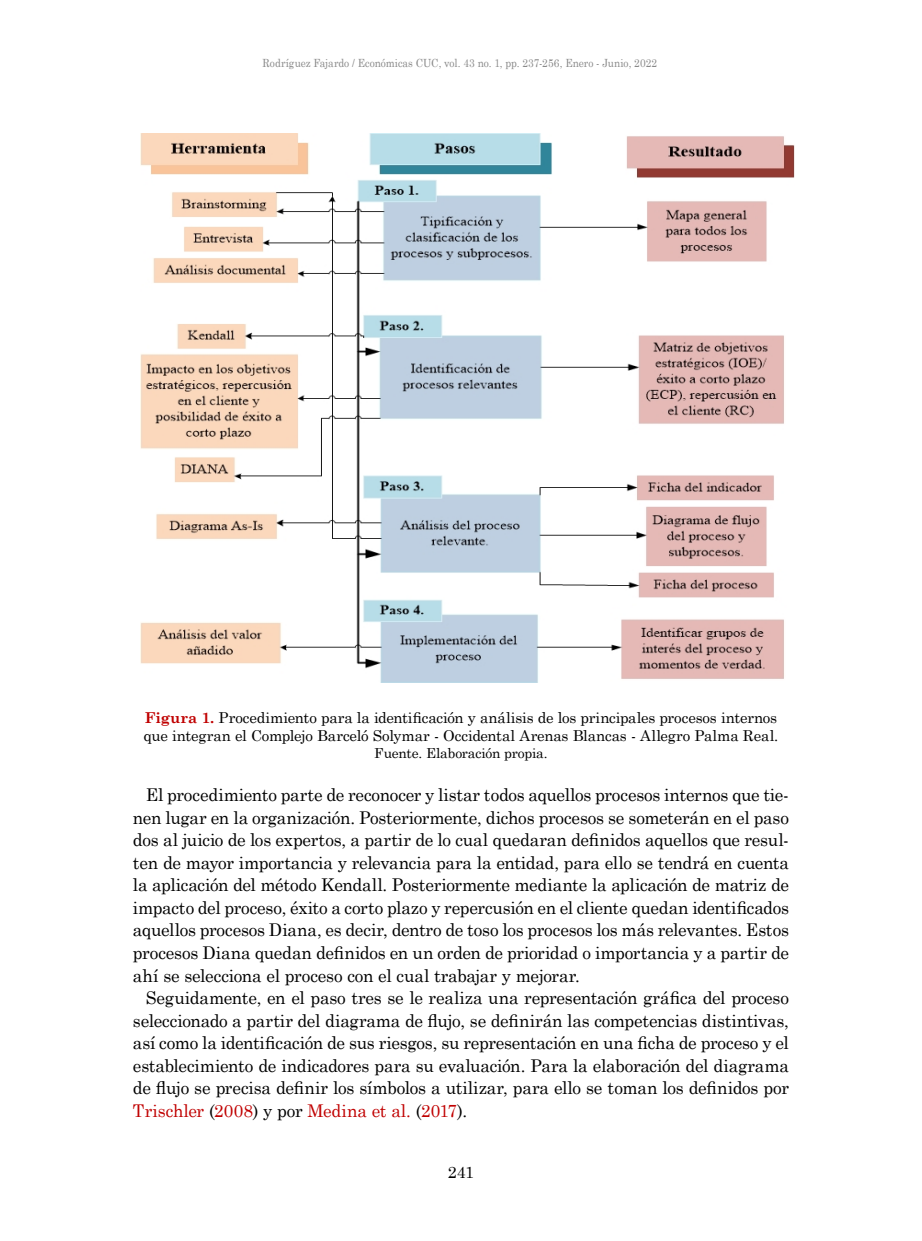
<style>
.page{position:relative;width:922px;height:1241px;background:#fff}
.page>*{position:absolute;margin:0;border:0;box-sizing:border-box;transform-origin:0 0}
.t1{font:17.5px/22.5px "Century Schoolbook";letter-spacing:-.01em;color:#000;text-align:justify}
.t2{font:16.25px "Century Schoolbook";color:#000}
.t3{font:15px/18px "Century Schoolbook";letter-spacing:-.01em;color:#000}
.t4{font:13.75px "Century Schoolbook";letter-spacing:-.015em;color:#000}
.t5{font:11.25px "Century Schoolbook";letter-spacing:.005em;color:#888;scale:.9 1}
.s1{font-weight:700;color:#c00000}
.s2{color:#c00000}
</style>
<div class="page">
<img style="left:140px;top:133px;width:654px;height:549px">
<p class="t5" style="left:262px;top:54px;width:440px">Rodríguez Fajardo / Económicas CUC, vol. 43 no. 1, pp. 237-256, Enero - Junio, 2022</p>
<p class="t3" style="left:143px;top:707px;width:636px"><span class="s1">Figura 1.</span> Procedimiento para la identificación y análisis de los principales procesos internos que integran el Complejo Barceló Solymar - Occidental Arenas Blancas - Allegro Palma Real.</p>
<p class="t4" style="left:374px;top:741px;width:175px">Fuente. Elaboración propia.</p>
<p class="t1" style="left:133px;top:782px;width:657px;text-indent:13px">El procedimiento parte de reconocer y listar todos aquellos procesos internos que tie&shy;nen lugar en la organización. Posteriormente, dichos procesos se someterán en el paso dos al juicio de los expertos, a partir de lo cual quedaran definidos aquellos que resul&shy;ten de mayor importancia y relevancia para la entidad, para ello se tendrá en cuenta la aplicación del método Kendall. Posteriormente mediante la aplicación de matriz de impacto del proceso, éxito a corto plazo y repercusión en el cliente quedan identificados aquellos procesos Diana, es decir, dentro de toso los procesos los más relevantes. Estos procesos Diana quedan definidos en un orden de prioridad o importancia y a partir de ahí se selecciona el proceso con el cual trabajar y mejorar.</p>
<p class="t1" style="left:133px;top:984px;width:657px;text-indent:13px">Seguidamente, en el paso tres se le realiza una representación gráfica del proceso seleccionado a partir del diagrama de flujo, se definirán las competencias distintivas, así como la identificación de sus riesgos, su representación en una ficha de proceso y el establecimiento de indicadores para su evaluación. Para la elaboración del diagrama de flujo se precisa definir los símbolos a utilizar, para ello se toman los definidos por <span class="s2">Trischler</span> (<span class="s2">2008</span>) y por <span class="s2">Medina et al.</span> (<span class="s2">2017</span>).</p>
<p class="t2" style="left:447px;top:1158px;width:28px">241</p>
</div>
